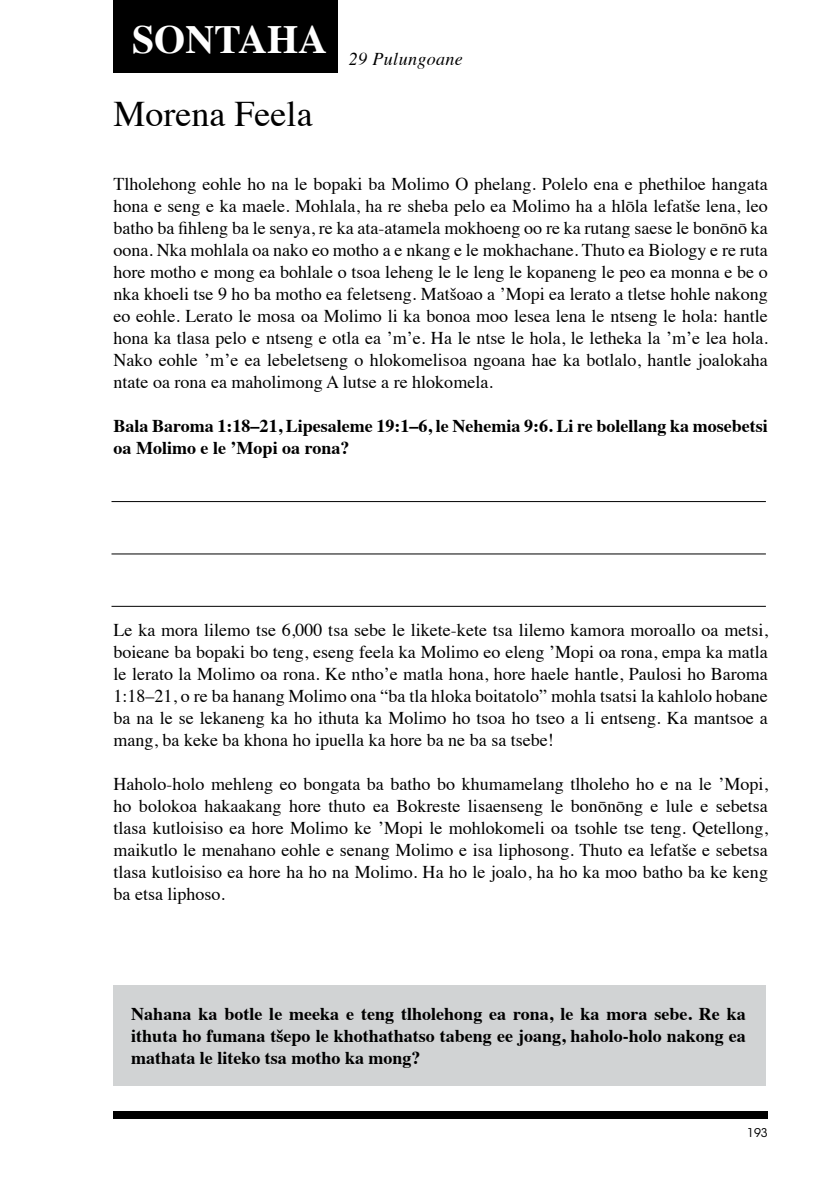
<style>
.page{position:relative;width:840px;height:1191px;background:#fff}
.page>*{position:absolute;margin:0;border:0;box-sizing:border-box;transform-origin:0 0}
.t1{font:700 40px "Times";color:#fff}
.t2{font:36px "Times";color:#000}
.t3{font:18px/22px "Times";color:#000;text-align:justify}
.t4{font:700 18px/22px "Times";color:#000}
.t5{font:italic 18px "Times";letter-spacing:.02em;color:#000}
.t6{font:12px "ITC Avant Garde Std";color:#000}
</style>
<div class="page">
<div style="left:113px;top:1111px;width:654px;height:8px;background:#000"></div>
<div style="left:113px;top:0;width:225px;height:72px;background:#000"></div>
<hr style="left:111px;top:553px;width:654px;height:1px;background:#000">
<hr style="left:111px;top:606px;width:654px;height:1px;background:#000">
<hr style="left:111px;top:501px;width:654px;height:1px;background:#000">
<div style="left:113px;top:985px;width:652px;height:100px;background:#d1d3d4"></div>
<h1 class="t1" style="left:132px;top:1px;width:196px">SONTAHA</h1>
<h2 class="t2" style="left:113px;top:80px;width:200px">Morena Feela</h2>
<p class="t5" style="left:349px;top:43px;width:115px">29 Pulungoane</p>
<p class="t3" style="left:113px;top:171px;width:655px">Tlholehong eohle ho na le bopaki ba Molimo O phelang. Polelo ena e phethiloe hangata hona e seng e ka maele. Mohlala, ha re sheba pelo ea Molimo ha a hlōla lefatše lena, leo batho ba fihleng ba le senya, re ka ata-atamela mokhoeng oo re ka rutang saese le bonōnō ka oona. Nka mohlala oa nako eo motho a e nkang e le mokhachane. Thuto ea Biology e re ruta hore motho e mong ea bohlale o tsoa leheng le le leng le kopaneng le peo ea monna e be o nka khoeli tse 9 ho ba motho ea feletseng. Matšoao a ’Mopi ea lerato a tletse hohle nakong eo eohle. Lerato le mosa oa Molimo li ka bonoa moo lesea lena le ntseng le hola: hantle hona ka tlasa pelo e ntseng e otla ea ’m’e. Ha le ntse le hola, le letheka la ’m’e lea hola.<br>Nako eohle ’m’e ea lebeletseng o hlokomelisoa ngoana hae ka botlalo, hantle joalokaha ntate oa rona ea maholimong A lutse a re hlokomela.</p>
<p class="t4" style="left:113px;top:413px;width:655px">Bala Baroma 1:18–21, Lipesaleme 19:1–6, le Nehemia 9:6. Li re bolellang ka mosebetsi oa Molimo e le ’Mopi oa rona?</p>
<p class="t3" style="left:113px;top:617px;width:655px">Le ka mora lilemo tse 6,000 tsa sebe le likete-kete tsa lilemo kamora moroallo oa metsi, boieane ba bopaki bo teng, eseng feela ka Molimo eo eleng ’Mopi oa rona, empa ka matla le lerato la Molimo oa rona. Ke ntho’e matla hona, hore haele hantle, Paulosi ho Baroma 1:18–21, o re ba hanang Molimo ona “ba tla hloka boitatolo” mohla tsatsi la kahlolo hobane ba na le se lekaneng ka ho ithuta ka Molimo ho tsoa ho tseo a li entseng. Ka mantsoe a mang, ba keke ba khona ho ipuella ka hore ba ne ba sa tsebe!</p>
<p class="t3" style="left:113px;top:771px;width:655px">Haholo-holo mehleng eo bongata ba batho bo khumamelang tlholeho ho e na le ’Mopi, ho bolokoa hakaakang hore thuto ea Bokreste lisaenseng le bonōnōng e lule e sebetsa tlasa kutloisiso ea hore Molimo ke ’Mopi le mohlokomeli oa tsohle tse teng. Qetellong, maikutlo le menahano eohle e senang Molimo e isa liphosong. Thuto ea lefatše e sebetsa tlasa kutloisiso ea hore ha ho na Molimo. Ha ho le joalo, ha ho ka moo batho ba ke keng ba etsa liphoso.</p>
<p class="t4" style="left:131px;top:1000px;width:615px;text-align:justify">Nahana ka botle le meeka e teng tlholehong ea rona, le ka mora sebe. Re ka ithuta ho fumana tšepo le khothathatso tabeng ee joang, haholo-holo nakong ea mathata le liteko tsa motho ka mong?</p>
<p class="t6" style="left:746px;top:1125px;width:22px">193</p>
</div>
